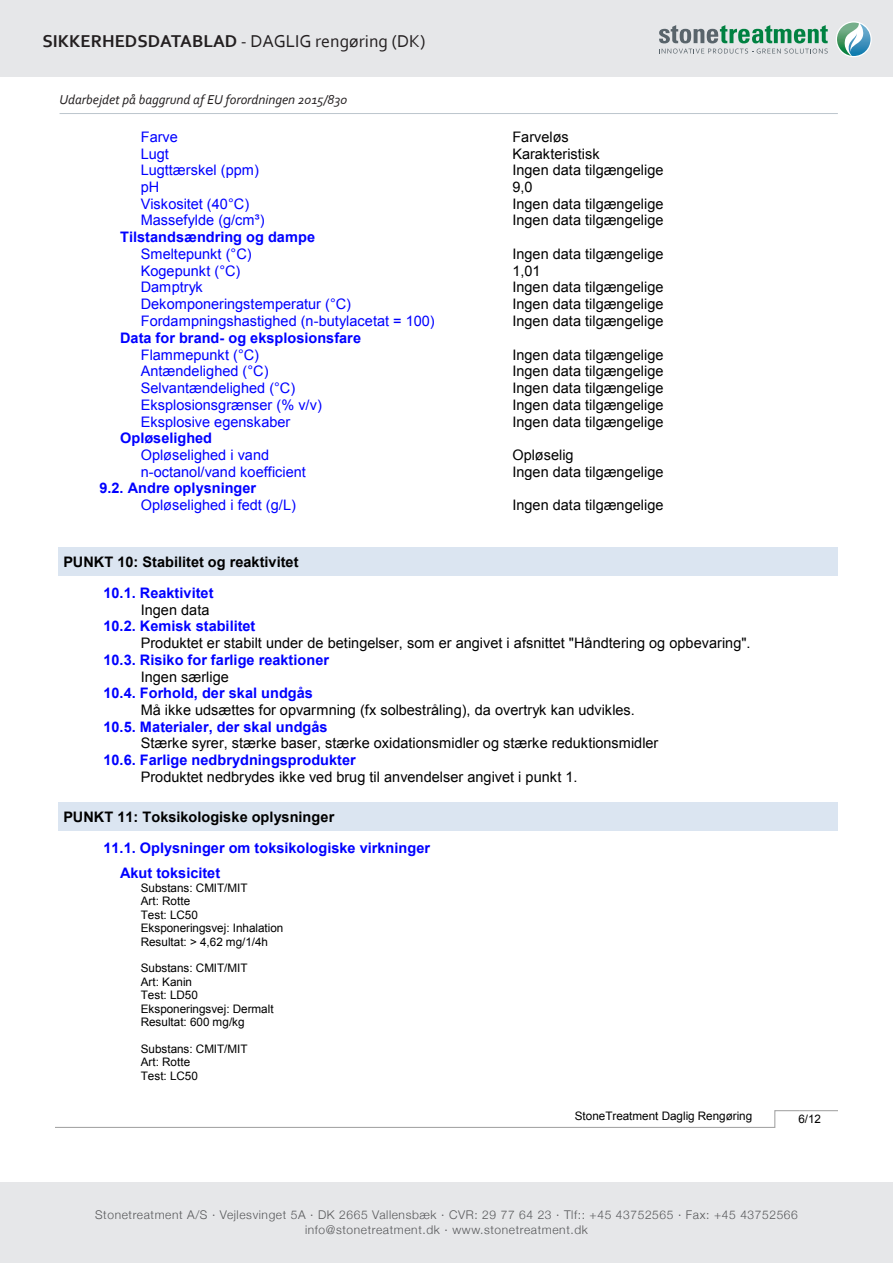
<style>
.page{position:relative;width:893px;height:1263px;background:#fff}
.page>*{position:absolute;margin:0;border:0;box-sizing:border-box;transform-origin:0 0}
.t1{font:18px "Corbel";color:#231f20}
.t2{font:14.55px "Arial";color:#000}
.t3{font:14.55px/16.8px "Arial";color:#00f}
.t4{font:700 14.55px/16.8px "Arial";color:#00f}
.t5{font:700 14.55px/31.3px "Arial";color:#000}
.t6{font:13.8px "Arial";color:#000}
.t7{font:italic 13.5px "Corbel";color:#231f20}
.t8{font:300 12px "Helvetica Neue";letter-spacing:.05em;color:#57585a}
.t9{font:11.7px/13.4px "Arial";letter-spacing:-.005em;color:#000}
.s1{font-weight:700}
.s2{font-weight:400}
.s3{color:#00f}
.s4{color:#000}
</style>
<div class="page">
<div style="left:0;top:0;width:893px;height:77px;background:#e6e7e9"></div>
<div style="left:0;top:1182px;width:893px;height:81px;background:#e6e7e9"></div>
<svg style="left:55px;top:1110px;width:783px;height:18px"></svg>
<div style="left:58px;top:547px;width:780px;height:29px;background:#dbe5f1"></div>
<div style="left:58px;top:802px;width:780px;height:29px;background:#dbe5f1"></div>
<svg style="left:836px;top:21px;width:36px;height:36px"></svg>
<svg style="left:659px;top:25px;width:169px;height:18px"></svg>
<svg style="left:659px;top:49px;width:169px;height:5px"></svg>
<svg style="left:837px;top:23px;width:33px;height:33px"></svg>
<hr style="left:60px;top:113px;width:778px;height:1px;background:#bcc5cd">
<p class="t1" style="left:43px;top:30px;width:384px"><span class="s1">SIKKERHEDSDATABLAD</span> - DAGLIG rengøring (DK)</p>
<p class="t6" style="left:63px;top:89px;width:164px">EU forordningen 2015/830</p>
<p class="t7" style="left:60px;top:91px;width:289px">Udarbejdet på baggrund af EU forordningen 2015/830</p>
<p class="t3" style="left:141px;top:128px;width:39px">Farve</p>
<p class="t2" style="left:512px;top:127px;width:58px">Farveløs</p>
<p class="t3" style="left:141px;top:145px;width:30px">Lugt</p>
<p class="t2" style="left:512px;top:144px;width:89px">Karakteristisk</p>
<p class="t3" style="left:141px;top:162px;width:120px">Lugttærskel (ppm)</p>
<p class="t2" style="left:512px;top:161px;width:153px">Ingen data tilgængelige</p>
<p class="t3" style="left:141px;top:179px;width:20px">pH</p>
<p class="t2" style="left:512px;top:177px;width:22px">9,0</p>
<p class="t3" style="left:141px;top:195px;width:110px">Viskositet (40°C)</p>
<p class="t2" style="left:512px;top:194px;width:153px">Ingen data tilgængelige</p>
<p class="t3" style="left:141px;top:212px;width:125px">Massefylde (g/cm³)</p>
<p class="t2" style="left:512px;top:211px;width:153px">Ingen data tilgængelige</p>
<p class="t4" style="left:141px;top:229px;width:176px;text-indent:-21px">Tilstandsændring og dampe<br><span class="s2">Smeltepunkt (°C)</span></p>
<p class="t2" style="left:512px;top:244px;width:153px">Ingen data tilgængelige</p>
<p class="t3" style="left:141px;top:262px;width:101px">Kogepunkt (°C)</p>
<p class="t2" style="left:512px;top:261px;width:30px">1,01</p>
<p class="t3" style="left:141px;top:279px;width:64px">Damptryk</p>
<p class="t2" style="left:512px;top:278px;width:153px">Ingen data tilgængelige</p>
<p class="t3" style="left:141px;top:296px;width:212px">Dekomponeringstemperatur (°C)</p>
<p class="t2" style="left:512px;top:295px;width:153px">Ingen data tilgængelige</p>
<p class="t3" style="left:141px;top:313px;width:295px">Fordampningshastighed (n-butylacetat = 100)</p>
<p class="t2" style="left:512px;top:311px;width:153px">Ingen data tilgængelige</p>
<p class="t4" style="left:141px;top:330px;width:222px;text-indent:-21px">Data for brand- og eksplosionsfare<br><span class="s2">Flammepunkt (°C)</span></p>
<p class="t2" style="left:512px;top:345px;width:153px">Ingen data tilgængelige</p>
<p class="t3" style="left:141px;top:363px;width:129px">Antændelighed (°C)</p>
<p class="t2" style="left:512px;top:362px;width:153px">Ingen data tilgængelige</p>
<p class="t3" style="left:141px;top:380px;width:156px">Selvantændelighed (°C)</p>
<p class="t2" style="left:512px;top:378px;width:153px">Ingen data tilgængelige</p>
<p class="t3" style="left:141px;top:396px;width:183px">Eksplosionsgrænser (% v/v)</p>
<p class="t2" style="left:512px;top:395px;width:153px">Ingen data tilgængelige</p>
<p class="t3" style="left:141px;top:413px;width:151px">Eksplosive egenskaber</p>
<p class="t2" style="left:512px;top:412px;width:153px">Ingen data tilgængelige</p>
<p class="t3" style="left:141px;top:430px;width:130px;text-indent:-21px"><span class="s1">Opløselighed<br></span>Opløselighed i vand</p>
<p class="t2" style="left:512px;top:445px;width:63px">Opløselig</p>
<p class="t3" style="left:141px;top:463px;width:167px">n-octanol/vand koefficient</p>
<p class="t2" style="left:512px;top:462px;width:153px">Ingen data tilgængelige</p>
<p class="t3" style="left:141px;top:480px;width:157px;text-indent:-41px"><span class="s1">9.2. Andre oplysninger<br></span>Opløselighed i fedt (g/L)</p>
<p class="t2" style="left:512px;top:496px;width:153px">Ingen data tilgængelige</p>
<p class="t5" style="left:104px;top:546px;width:196px;text-indent:-40px">PUNKT 10: Stabilitet og reaktivitet<br><span class="s3">10.1. Reaktivitet</span></p>
<p class="t2" style="left:141px;top:600px;width:70px">Ingen data</p>
<p class="t4" style="left:104px;top:618px;width:153px">10.2. Kemisk stabilitet</p>
<p class="t2" style="left:141px;top:633px;width:611px">Produktet er stabilt under de betingelser, som er angivet i afsnittet "Håndtering og opbevaring".</p>
<p class="t4" style="left:104px;top:652px;width:227px">10.3. Risiko for farlige reaktioner</p>
<p class="t2" style="left:141px;top:667px;width:90px">Ingen særlige</p>
<p class="t4" style="left:104px;top:685px;width:211px">10.4. Forhold, der skal undgås</p>
<p class="t2" style="left:141px;top:700px;width:496px">Må ikke udsættes for opvarmning (fx solbestråling), da overtryk kan udvikles.</p>
<p class="t4" style="left:104px;top:719px;width:226px">10.5. Materialer, der skal undgås</p>
<p class="t2" style="left:141px;top:734px;width:519px">Stærke syrer, stærke baser, stærke oxidationsmidler og stærke reduktionsmidler</p>
<p class="t4" style="left:104px;top:752px;width:254px">10.6. Farlige nedbrydningsprodukter</p>
<p class="t2" style="left:141px;top:767px;width:438px">Produktet nedbrydes ikke ved brug til anvendelser angivet i punkt 1.</p>
<p class="t4" style="left:104px;top:801px;width:328px;line-height:31.3px;text-indent:-40px"><span class="s4">PUNKT 11: Toksikologiske oplysninger<br></span>11.1. Oplysninger om toksikologiske virkninger</p>
<p class="t4" style="left:120px;top:865px;width:102px">Akut toksicitet</p>
<p class="t9" style="left:141px;top:881px;width:144px">Substans: CMIT/MIT<br>Art: Rotte<br>Test: LC50<br>Eksponeringsvej: Inhalation<br>Resultat: &gt; 4,62 mg/1/4h</p>
<p class="t9" style="left:141px;top:962px;width:134px">Substans: CMIT/MIT<br>Art: Kanin<br>Test: LD50<br>Eksponeringsvej: Dermalt<br>Resultat: 600 mg/kg</p>
<p class="t9" style="left:141px;top:1042px;width:108px">Substans: CMIT/MIT<br>Art: Rotte<br>Test: LC50</p>
<p class="t9" style="left:575px;top:1110px;width:179px">StoneTreatment Daglig Rengøring</p>
<p class="t9" style="left:798px;top:1112px;width:24px">6/12</p>
<p class="t8" style="left:95px;top:1205px;width:704px">Stonetreatment A/S · Vejlesvinget 5A · DK 2665 Vallensbæk · CVR: 29 77 64 23 · Tlf:: +45 43752565 · Fax: +45 43752566</p>
<p class="t8" style="left:305px;top:1220px;width:284px">info@stonetreatment.dk · www.stonetreatment.dk</p>
</div>
